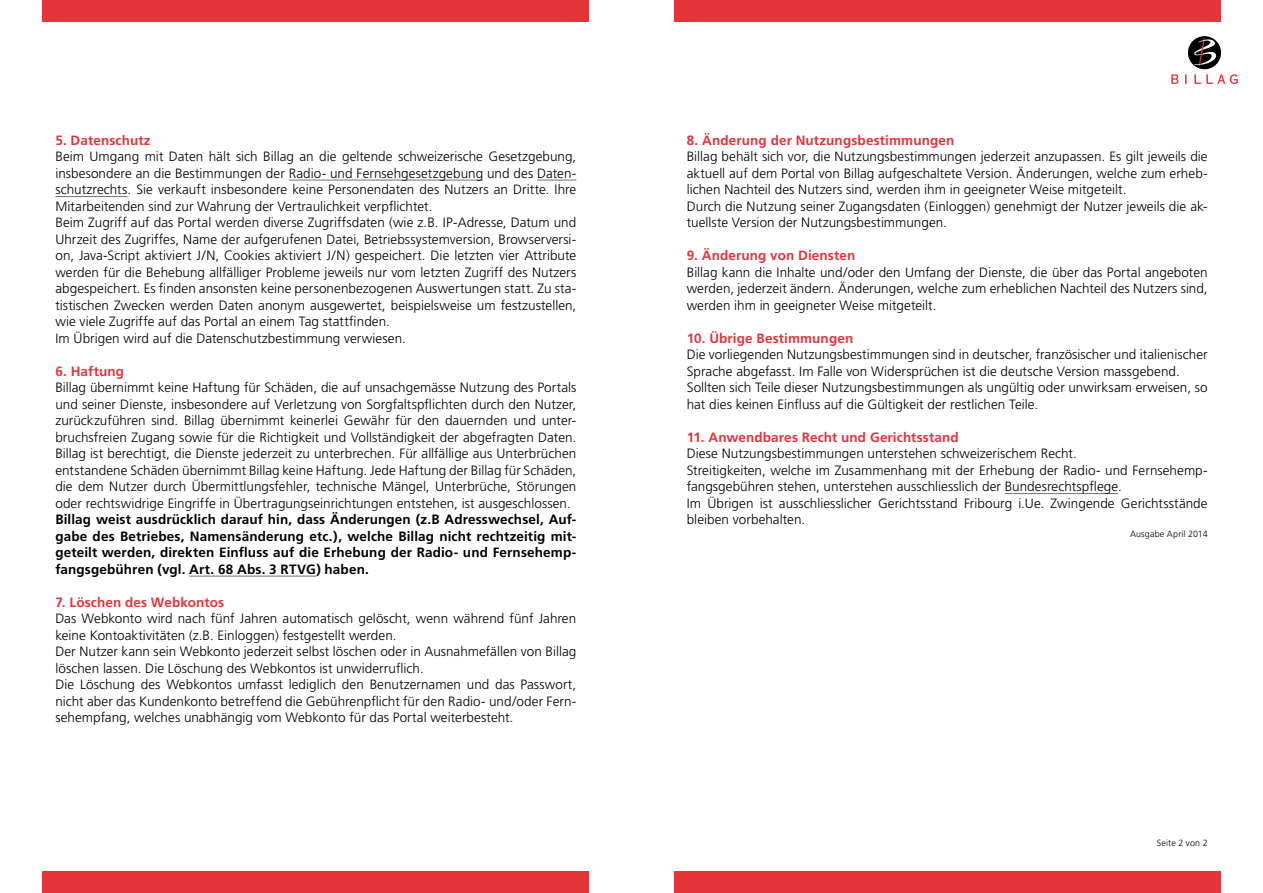
<style>
.page{position:relative;width:1263px;height:893px;background:#fff}
.page>*{position:absolute;margin:0;border:0;box-sizing:border-box;transform-origin:0 0}
.t1{font:300 13.5px/16.5px "Frutiger";letter-spacing:.005em;color:#000}
.t2{font:700 13.5px/16.5px "Frutiger";letter-spacing:.01em;color:#000;text-align:justify}
.t3{font:700 13.5px "Frutiger";letter-spacing:.01em;color:#e5343a}
.t4{font:300 9px "Frutiger";letter-spacing:.015em;color:#000}
</style>
<div class="page">
<div style="left:43px;top:0;width:546px;height:21px;background:#e5343a"></div>
<svg style="left:1171px;top:74px;width:7px;height:10px"></svg>
<svg style="left:1185px;top:74px;width:2px;height:10px"></svg>
<svg style="left:1194px;top:74px;width:44px;height:10px"></svg>
<div style="left:1188px;top:36px;width:33px;height:33px;background:#000;border-radius:50%"></div>
<svg style="left:1193px;top:38px;width:24px;height:28px"></svg>
<div style="left:674px;top:0;width:546px;height:21px;background:#e5343a"></div>
<div style="left:674px;top:872px;width:546px;height:21px;background:#e5343a"></div>
<div style="left:43px;top:872px;width:546px;height:21px;background:#e5343a"></div>
<hr style="left:289px;top:180px;width:194px;height:1px;background:#707172">
<hr style="left:537px;top:180px;width:39px;height:1px;background:#707172">
<hr style="left:55px;top:196px;width:73px;height:1px;background:#707172">
<hr style="left:189px;top:576px;width:127px;height:1px;background:#707172">
<hr style="left:1005px;top:493px;width:113px;height:1px;background:#707172">
<p class="t3" style="left:55px;top:132px;width:97px">5. Datenschutz</p>
<p class="t1" style="left:55px;top:149px;width:522px">Beim Umgang mit Daten hält sich Billag an die geltende schweizerische Gesetzgebung, insbesondere an die Bestimmungen der Radio- und Fernsehgesetzgebung und des Daten&shy;schutzrechts. Sie verkauft insbesondere keine Personendaten des Nutzers an Dritte. I hre Mitarbeitenden sind zur Wahrung der Vertraulichkeit verpflichtet.<br>Beim Zugriff auf das Portal werden diverse Zugriffsdaten (wie z.B. I P-Adresse, Datum und Uhrzeit des Zugriffes, Name der aufgerufenen Datei, Betriebssystemversion, Browserversi&shy;on, Java-Script aktiviert J/N, Cookies aktiviert J/N) gespeichert. Die letzten vier Attribute werden für die Behebung allfälliger Probleme jeweils nur vom letzten Zugriff des Nutzers abgespeichert. Es finden ansonsten keine personenbezogenen Auswertungen statt. Zu sta&shy;tistischen Zwecken werden Daten anonym ausgewertet, beispielsweise um festzustellen, wie viele Zugriffe auf das Portal an einem Tag stattfinden.<br>I m Übrigen wird auf die Datenschutzbestimmung verwiesen.</p>
<p class="t3" style="left:55px;top:363px;width:70px">6. Haftung</p>
<p class="t1" style="left:55px;top:380px;width:522px;text-align:justify">Billag übernimmt keine Haftung für Schäden, die auf unsachgemässe Nutzung des Portals und seiner Dienste, insbesondere auf Verletzung von Sorgfaltspflichten durch den Nutzer, zurückzuführen sind. Billag übernimmt keinerlei Gewähr für den dauernden und unter&shy;bruchsfreien Zugang sowie für die Richtigkeit und Vollständigkeit der abgefragten Daten.<br>Billag ist berechtigt, die Dienste jederzeit zu unterbrechen. Für allfällige aus Unterbrüchen entstandene Schäden übernimmt Billag keine Haftung. Jede Haftung der Billag für Schäden, die dem Nutzer durch Übermittlungsfehler, technische Mängel, Unterbrüche, Störungen oder rechtswidrige Eingriffe in Übertragungseinrichtungen entstehen, ist ausgeschlossen.</p>
<p class="t2" style="left:55px;top:511px;width:522px">Billag weist ausdrücklich darauf hin, dass Änderungen (z.B Adresswechsel, Auf&shy;gabe des Betriebes, Namensänderung etc.), welche Billag nicht rechtzeitig mit&shy;geteilt werden, direkten Einfluss auf die Erhebung der Radio- und Fernsehemp&shy;fangsgebühren (vgl. Art. 68 Abs. 3 RTVG) haben.</p>
<p class="t3" style="left:55px;top:594px;width:170px">7. Löschen des Webkontos</p>
<p class="t1" style="left:55px;top:611px;width:522px">Das Webkonto wird nach fünf Jahren automatisch gelöscht, wenn während fünf Jahren keine Kontoaktivitäten (z.B. Einloggen) festgestellt werden.<br>Der Nutzer kann sein Webkonto jederzeit selbst löschen oder in Ausnahmefällen von Billag löschen lassen. Die Löschung des Webkontos ist unwiderruflich.<br>Die Löschung des Webkontos umfasst lediglich den Benutzernamen und das Passwort, nicht aber das Kundenkonto betreffend die Gebührenpflicht für den Radio- und/oder Fern&shy;sehempfang, welches unabhängig vom Webkonto für das Portal weiterbesteht.</p>
<p class="t3" style="left:687px;top:132px;width:269px">8. Änderung der Nutzungsbestimmungen</p>
<p class="t1" style="left:687px;top:149px;width:522px">Billag behält sich vor, die Nutzungsbestimmungen jederzeit anzupassen. Es gilt jeweils die aktuell auf dem Portal von Billag aufgeschaltete Version. Änderungen, welche zum erheb&shy;lichen Nachteil des Nutzers sind, werden ihm in geeigneter Weise mitgeteilt.<br>Durch die Nutzung seiner Zugangsdaten (Einloggen) genehmigt der Nutzer jeweils die ak&shy;tuellste Version der Nutzungsbestimmungen.</p>
<p class="t3" style="left:687px;top:248px;width:170px">9. Änderung von Diensten</p>
<p class="t1" style="left:687px;top:264px;width:522px;text-align:justify">Billag kann die I nhalte und/oder den Umfang der Dienste, die über das Portal angeboten werden, jederzeit ändern. Änderungen, welche zum erheblichen Nachteil des Nutzers sind, werden ihm in geeigneter Weise mitgeteilt.</p>
<p class="t3" style="left:687px;top:330px;width:168px">10. Übrige Bestimmungen</p>
<p class="t1" style="left:687px;top:347px;width:522px">Die vorliegenden Nutzungsbestimmungen sind in deutscher, französischer und italienischer Sprache abgefasst. I m Falle von Widersprüchen ist die deutsche Version massgebend.<br>Sollten sich Teile dieser Nutzungsbestimmungen als ungültig oder unwirksam erweisen, so hat dies keinen Einfluss auf die Gültigkeit der restlichen Teile.</p>
<p class="t3" style="left:687px;top:429px;width:274px">11. Anwendbares Recht und Gerichtsstand</p>
<p class="t1" style="left:687px;top:446px;width:522px">Diese Nutzungsbestimmungen unterstehen schweizerischem Recht.<br>Streitigkeiten, welche im Zusammenhang mit der Erhebung der Radio- und Fernsehemp&shy;fangsgebühren stehen, unterstehen ausschliesslich der Bundesrechtspflege.<br>I m Übrigen ist ausschliesslicher Gerichtsstand Fribourg i.Ue. Zwingende Gerichtsstände bleiben vorbehalten.</p>
<p class="t4" style="left:1130px;top:528px;width:79px">Ausgabe April 2014</p>
<p class="t4" style="left:1157px;top:838px;width:52px">Seite 2 von 2</p>
</div>
